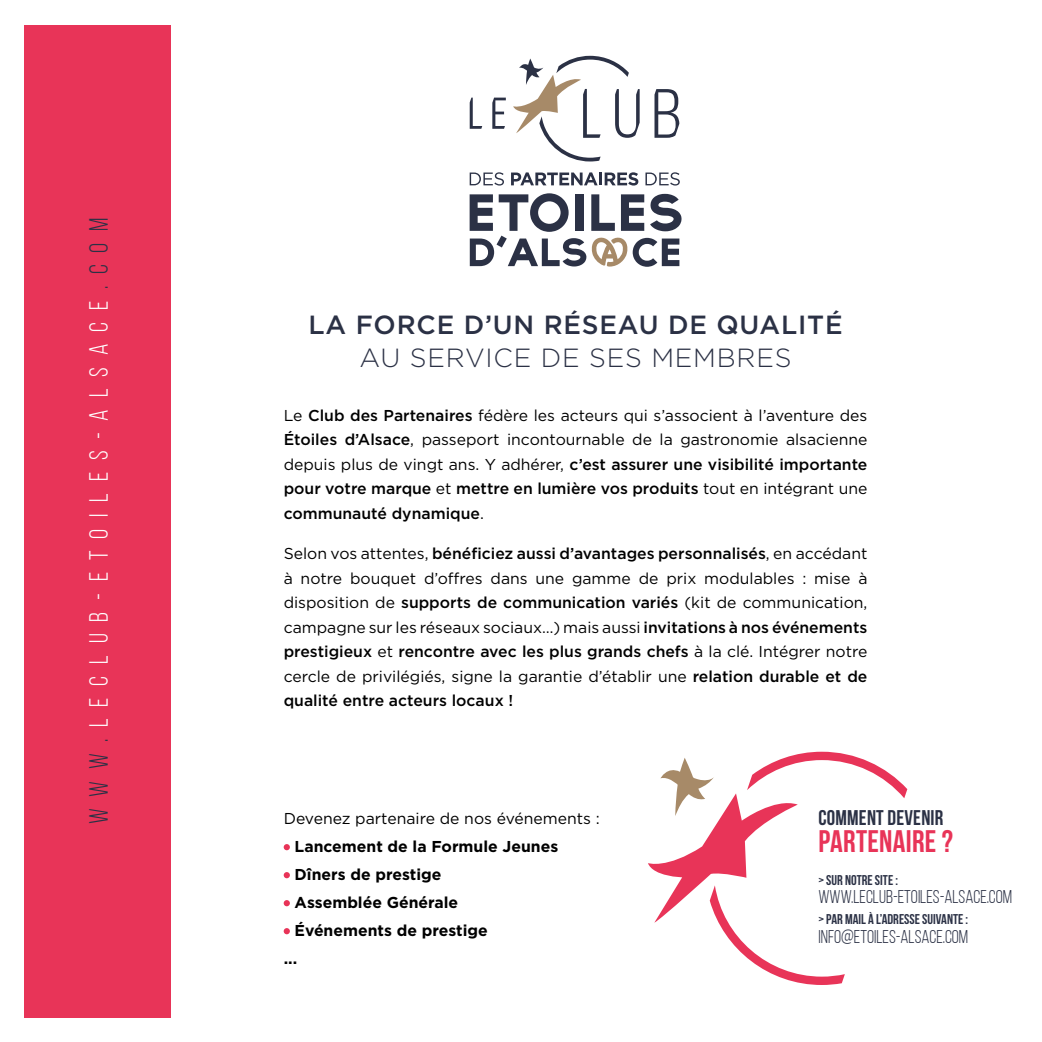
<style>
.page{position:relative;width:1042px;height:1042px;background:#fff}
.page>*{position:absolute;margin:0;border:0;box-sizing:border-box;transform-origin:0 0}
.t1{font:31.15px "Bebas Neue";letter-spacing:.01em;color:#e83458}
.t2{font:26.25px "Bebas Neue";letter-spacing:.45em;color:#fff}
.t3{font:500 26.25px "Gotham";letter-spacing:.03em;color:#2b3145}
.t4{font:300 26.25px "Gotham";letter-spacing:.03em;color:#2b3145}
.t5{font:21.18px "Bebas Neue";letter-spacing:.01em;color:#2b3145}
.t6{font:18.38px "Bebas Neue";color:#2b3145}
.t7{font:15.75px/24.5px "Gotham";color:#000;text-align:justify}
.t8{font:700 15.75px "Gotham";color:#000}
.t9{font:14.17px "Bebas Neue";color:#2b3145}
.s1{color:#2b3145}
.s2{font-weight:500}
</style>
<div class="page">
<div style="left:25px;top:25px;width:146px;height:992px;background:#e83458"></div>
<svg style="left:648px;top:752px;width:259px;height:233px"></svg>
<svg style="left:284px;top:844px;width:6px;height:6px"></svg>
<svg style="left:284px;top:872px;width:6px;height:6px"></svg>
<svg style="left:284px;top:900px;width:6px;height:6px"></svg>
<svg style="left:284px;top:928px;width:6px;height:6px"></svg>
<svg style="left:470px;top:193px;width:211px;height:74px"></svg>
<svg style="left:470px;top:172px;width:34px;height:14px"></svg>
<svg style="left:511px;top:172px;width:127px;height:14px"></svg>
<svg style="left:645px;top:172px;width:35px;height:14px"></svg>
<svg style="left:654px;top:89px;width:25px;height:49px"></svg>
<svg style="left:513px;top:56px;width:126px;height:105px"></svg>
<svg style="left:470px;top:98px;width:12px;height:31px"></svg>
<svg style="left:492px;top:98px;width:14px;height:31px"></svg>
<h2 class="t2" style="left:85px;top:824px;width:608px;rotate:-90deg"><span class="s1">WWW.</span>LECLUB-ETOILES-ALSACE<span class="s1">.COM</span></h2>
<h2 class="t3" style="left:308px;top:307px;width:535px">LA FORCE D’UN RÉSEAU DE QUALITÉ</h2>
<h2 class="t4" style="left:359px;top:341px;width:433px">AU SERVICE DE SES MEMBRES</h2>
<p class="t7" style="left:284px;top:402px;width:585px">Le <span class="s2">Club des Partenaires</span> fédère les acteurs qui s’associent à l’aventure des <span class="s2">Étoiles d’Alsace</span>, passeport incontournable de la gastronomie alsacienne depuis plus de vingt ans. Y adhérer, <span class="s2">c’est assurer une visibilité importante pour votre marque</span> et <span class="s2">mettre en lumière vos produits</span> tout en intégrant une <span class="s2">communauté dynamique</span>.</p>
<p class="t7" style="left:284px;top:541px;width:585px">Selon vos attentes, <span class="s2">bénéficiez aussi d’avantages personnalisés</span>, en accédant à notre bouquet d’offres dans une gamme de prix modulables : mise à disposition de <span class="s2">supports de communication variés</span> (kit de communication, campagne sur les réseaux sociaux…) mais aussi <span class="s2">invitations à nos événements prestigieux</span> et <span class="s2">rencontre avec les plus grands chefs</span> à la clé. Intégrer notre cercle de privilégiés, signe la garantie d’établir une <span class="s2">relation durable et de qualité entre acteurs locaux !</span></p>
<p class="t7" style="left:284px;top:806px;width:318px">Devenez partenaire de nos événements :</p>
<p class="t8" style="left:295px;top:836px;width:265px">Lancement de la Formule Jeunes</p>
<p class="t8" style="left:295px;top:864px;width:148px">Dîners de prestige</p>
<p class="t8" style="left:295px;top:892px;width:165px">Assemblée Générale</p>
<p class="t8" style="left:295px;top:920px;width:195px">Événements de prestige</p>
<p class="t8" style="left:284px;top:948px;width:15px">...</p>
<h3 class="t5" style="left:818px;top:806px;width:126px">COMMENT DEVENIR</h3>
<h1 class="t1" style="left:818px;top:824px;width:136px">PARTENAIRE ?</h1>
<p class="t9" style="left:818px;top:872px;width:81px">&gt; SUR NOTRE SITE :</p>
<p class="t6" style="left:818px;top:887px;width:195px">WWW.LECLUB-ETOILES-ALSACE.COM</p>
<p class="t9" style="left:818px;top:911px;width:151px">&gt; PAR MAIL À L’ADRESSE SUIVANTE :</p>
<p class="t6" style="left:818px;top:926px;width:151px">INFO@ETOILES-ALSACE.COM</p>
</div>
